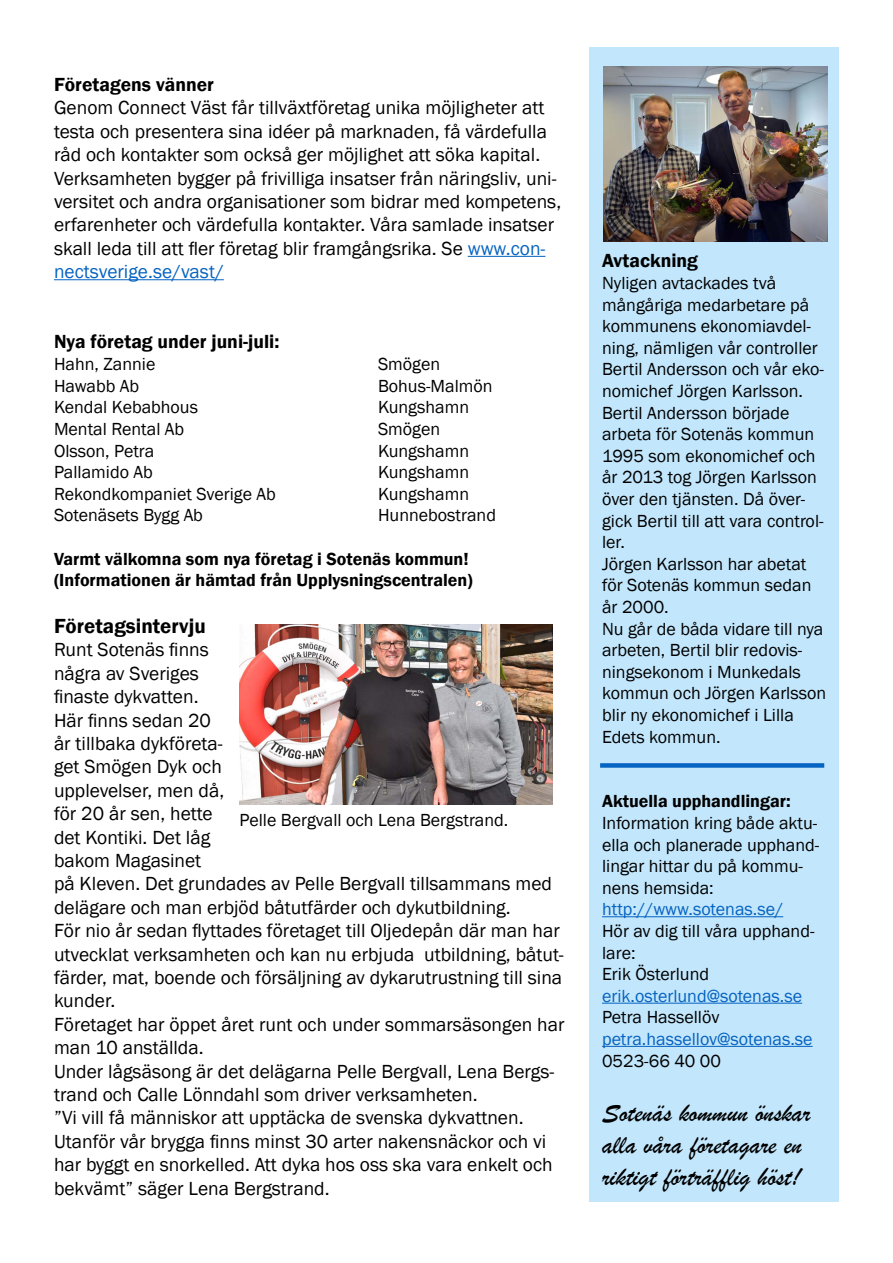
<style>
.page{position:relative;width:893px;height:1263px;background:#fff}
.page>*{position:absolute;margin:0;border:0;box-sizing:border-box;transform-origin:0 0}
.t1{font:27px/32.4px "Brush Script";color:#000}
.t2{font:600 21px "Franklin Gothic";color:#000}
.t3{font:19.5px/23.4px "Franklin Gothic";color:#000}
.t4{font:600 19.5px "Franklin Gothic";color:#000}
.t5{font:18px/21.6px "Franklin Gothic";color:#000}
.t6{font:600 18px/21.6px "Franklin Gothic";color:#000}
.t7{font:18px "Franklin Gothic";color:#0563c1}
.s1{color:#0563c1}
</style>
<div class="page">
<hr style="left:468px;top:256px;width:77px;height:1px;background:#0563c1">
<hr style="left:54px;top:279px;width:170px;height:1px;background:#0563c1">
<div style="left:589px;top:47px;width:250px;height:1154px;background:#c2e6fb"></div>
<hr style="left:602px;top:916px;width:181px;height:1px;background:#0563c1">
<hr style="left:602px;top:1003px;width:200px;height:1px;background:#0563c1">
<hr style="left:602px;top:1046px;width:211px;height:1px;background:#0563c1">
<div style="left:600px;top:763px;width:224px;height:5px;background:#0563c1"></div>
<img style="left:240px;top:624px;width:313px;height:180px">
<img style="left:603px;top:67px;width:224px;height:175px">
<p class="t4" style="left:54px;top:73px;width:162px">Företagens vänner</p>
<p class="t3" style="left:54px;top:97px;width:509px">Genom Connect Väst får tillväxtföretag unika möjligheter att testa och presentera sina idéer på marknaden, få värdefulla råd och kontakter som också ger möjlighet att söka kapital.<br>Verksamheten bygger på frivilliga insatser från näringsliv, uni&shy;versitet och andra organisationer som bidrar med kompetens, erfarenheter och värdefulla kontakter. Våra samlade insatser skall leda till att fler företag blir framgångsrika. Se <span class="s1">www.con&shy;nectsverige.se/vast/</span></p>
<p class="t4" style="left:54px;top:330px;width:227px">Nya företag under juni-juli:</p>
<p class="t5" style="left:54px;top:354px;width:103px">Hahn, Zannie</p>
<p class="t5" style="left:378px;top:354px;width:64px">Smögen</p>
<p class="t5" style="left:54px;top:375px;width:86px">Hawabb Ab</p>
<p class="t5" style="left:378px;top:375px;width:116px">Bohus-Malmön</p>
<p class="t5" style="left:54px;top:397px;width:146px">Kendal Kebabhous</p>
<p class="t5" style="left:378px;top:397px;width:93px">Kungshamn</p>
<p class="t5" style="left:54px;top:418px;width:132px">Mental Rental Ab</p>
<p class="t5" style="left:378px;top:418px;width:64px">Smögen</p>
<p class="t5" style="left:54px;top:440px;width:102px">Olsson, Petra</p>
<p class="t5" style="left:378px;top:440px;width:93px">Kungshamn</p>
<p class="t5" style="left:54px;top:462px;width:100px">Pallamido Ab</p>
<p class="t5" style="left:378px;top:462px;width:93px">Kungshamn</p>
<p class="t5" style="left:54px;top:483px;width:223px">Rekondkompaniet Sverige Ab</p>
<p class="t5" style="left:378px;top:483px;width:93px">Kungshamn</p>
<p class="t5" style="left:54px;top:505px;width:150px">Sotenäsets Bygg Ab</p>
<p class="t5" style="left:378px;top:505px;width:120px">Hunnebostrand</p>
<p class="t6" style="left:54px;top:548px;width:420px">Varmt välkomna som nya företag i Sotenäs kommun! (Informationen är hämtad från Upplysningscentralen)</p>
<p class="t2" style="left:54px;top:613px;width:153px">Företagsintervju</p>
<p class="t3" style="left:54px;top:638px;width:512px">Runt Sotenäs finns<br>några av Sveriges<br>finaste dykvatten.<br>Här finns sedan 20<br>år tillbaka dykföreta-<br>get Smögen Dyk och<br>upplevelser, men då,<br>för 20 år sen, hette<br>det Kontiki. Det låg<br>bakom Magasinet<br>på Kleven. Det grundades av Pelle Bergvall tillsammans med delägare och man erbjöd båtutfärder och dykutbildning.<br>För nio år sedan flyttades företaget till Oljedepån där man har utvecklat verksamheten och kan nu erbjuda utbildning, båtut&shy;färder, mat, boende och försäljning av dykarutrustning till sina kunder.<br>Företaget har öppet året runt och under sommarsäsongen har man 10 anställda.<br>Under lågsäsong är det delägarna Pelle Bergvall, Lena Bergs&shy;trand och Calle Lönndahl som driver verksamheten.<br>”Vi vill få människor att upptäcka de svenska dykvattnen.<br>Utanför vår brygga finns minst 30 arter nakensnäckor och vi har byggt en snorkelled. Att dyka hos oss ska vara enkelt och bekvämt” säger Lena Bergstrand.</p>
<p class="t5" style="left:240px;top:810px;width:270px">Pelle Bergvall och Lena Bergstrand.</p>
<p class="t4" style="left:602px;top:249px;width:98px">Avtackning</p>
<p class="t5" style="left:602px;top:272px;width:226px">Nyligen avtackades två mångåriga medarbetare på kommunens ekonomiavdel&shy;ning, nämligen vår controller<br>Bertil Andersson och vår eko&shy;nomichef Jörgen Karlsson.<br>Bertil Andersson började arbeta för Sotenäs kommun<br>1995 som ekonomichef och år 2013 tog Jörgen Karlsson över den tjänsten. Då över&shy;gick Bertil till att vara control&shy;ler.<br>Jörgen Karlsson har abetat för Sotenäs kommun sedan år 2000.<br>Nu går de båda vidare till nya arbeten, Bertil blir redovis&shy;ningsekonom i Munkedals kommun och Jörgen Karlsson blir ny ekonomichef i Lilla<br>Edets kommun.</p>
<p class="t6" style="left:602px;top:791px;width:190px">Aktuella upphandlingar:</p>
<p class="t5" style="left:602px;top:812px;width:219px">Information kring både aktu&shy;ella och planerade upphand&shy;lingar hittar du på kommu&shy;nens hemsida:</p>
<p class="t7" style="left:602px;top:898px;width:183px">http://www.sotenas.se/</p>
<p class="t5" style="left:602px;top:920px;width:214px">Hör av dig till våra upphand&shy;lare:<br>Erik Österlund</p>
<p class="t7" style="left:602px;top:985px;width:202px">erik.osterlund@sotenas.se</p>
<p class="t5" style="left:602px;top:1007px;width:119px">Petra Hassellöv</p>
<p class="t7" style="left:602px;top:1028px;width:212px">petra.hassellov@sotenas.se</p>
<p class="t5" style="left:602px;top:1050px;width:120px">0523-66 40 00</p>
<h1 class="t1" style="left:602px;top:1096px;width:210px">Sotenäs kommun önskar alla våra företagare en riktigt förträfflig höst!</h1>
</div>
